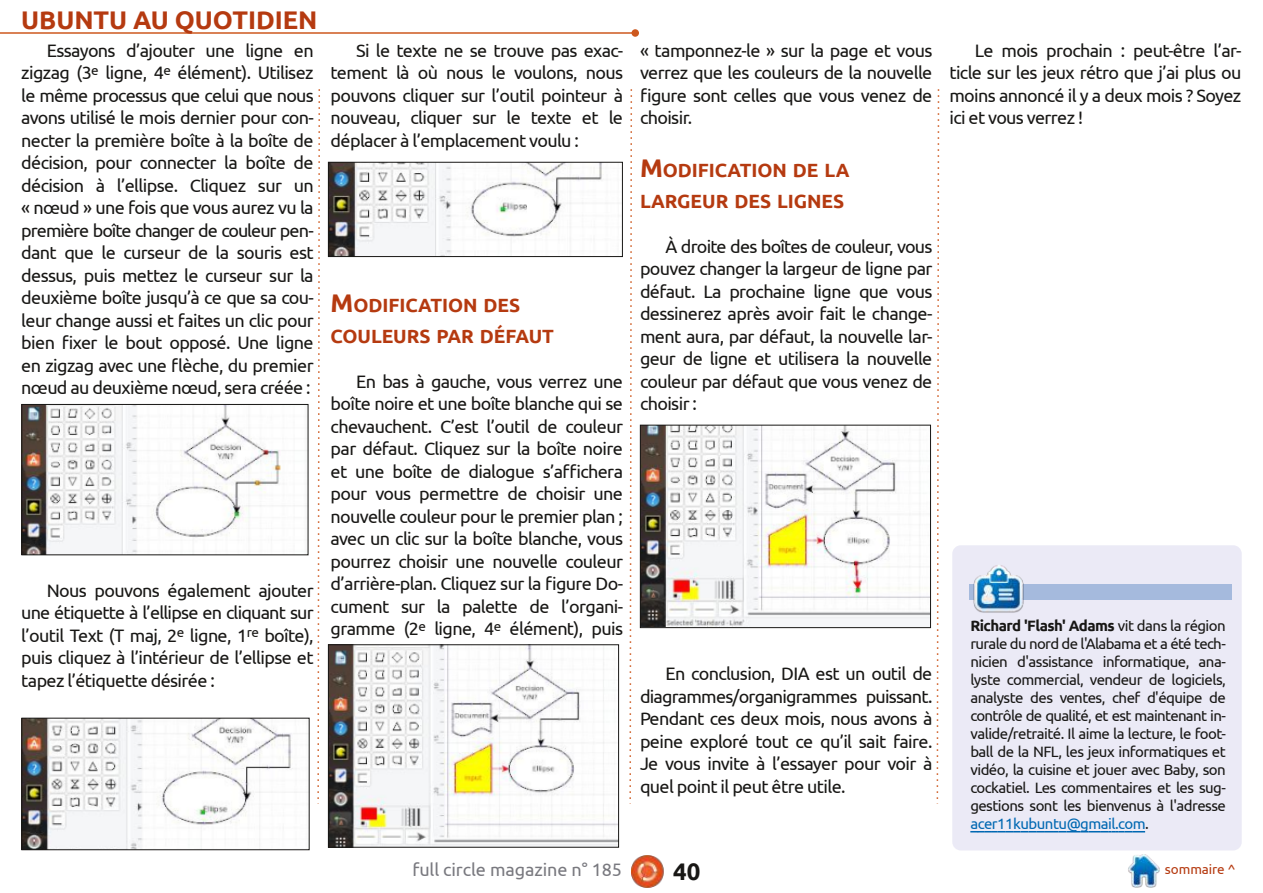
<style>
.page{position:relative;width:1263px;height:893px;background:#fff}
.page>*{position:absolute;margin:0;border:0;box-sizing:border-box;transform-origin:0 0}
.t1{font:700 25.5px "Ubuntu";color:#b53a10}
.t2{font:700 24px "Ubuntu";color:#181715}
.t3{font:700 19.2px/30.6px "Ubuntu";color:#b53a10}
.t4{font:18px/22.5px "Ubuntu";letter-spacing:-.035em;color:#181715;text-align:justify}
.t5{font:18px "Ubuntu";letter-spacing:-.005em;color:#79797f}
.t6{font:15px/18px "Ubuntu";letter-spacing:-.035em;color:#181715;text-align:justify}
.t7{font:13.5px "Ubuntu";letter-spacing:-.005em;color:#b53a10}
.s1{font-size:25.5px}
.s2{font-weight:700}
.s3{color:#0068b2}
</style>
<div class="page">
<img style="left:631px;top:855px;width:33px;height:33px">
<img style="left:1128px;top:855px;width:32px;height:32px">
<hr style="left:0;top:32px;width:635px;height:2px;background:#cd581e">
<div style="left:631px;top:29px;width:8px;height:8px;background:#cd581e;border-radius:50%"></div>
<svg style="left:629px;top:89px;width:4px;height:715px"></svg>
<svg style="left:317px;top:89px;width:3px;height:715px"></svg>
<svg style="left:936px;top:89px;width:4px;height:715px"></svg>
<div style="left:952px;top:545px;width:290px;height:305px;background:#ebeaf6;border-radius:9px"></div>
<svg style="left:970px;top:831px;width:175px;height:1px"></svg>
<div style="left:969px;top:585px;width:262px;height:15px;background:#a5badd"></div>
<img style="left:973px;top:565px;width:51px;height:48px">
<img style="left:24px;top:406px;width:282px;height:147px">
<div style="left:22px;top:404px;width:286px;height:151px;border:1px solid #181715"></div>
<img style="left:24px;top:720px;width:283px;height:128px">
<div style="left:22px;top:718px;width:287px;height:132px;border:1px solid #181715"></div>
<img style="left:330px;top:164px;width:289px;height:91px">
<div style="left:328px;top:162px;width:294px;height:95px;border:1px solid #181715"></div>
<img style="left:330px;top:647px;width:287px;height:198px">
<div style="left:328px;top:645px;width:291px;height:202px;border:1px solid #181715"></div>
<img style="left:642px;top:427px;width:286px;height:199px">
<div style="left:640px;top:425px;width:290px;height:203px;border:1px solid #181715"></div>
<h1 class="t1" style="left:21px;top:6px;width:298px">UBUNTU AU QUOTIDIEN</h1>
<p class="t4" style="left:21px;top:39px;width:294px;text-indent:26px">Essayons d’ajouter une ligne en zigzag (3<sup>e</sup> ligne, 4<sup>e</sup> élément). Utilisez le même processus que celui que nous avons utilisé le mois dernier pour con&shy;necter la première boîte à la boîte de décision, pour connecter la boîte de décision à l’ellipse. Cliquez sur un « nœud » une fois que vous aurez vu la première boîte changer de couleur pen&shy;dant que le curseur de la souris est dessus, puis mettez le curseur sur la deuxième boîte jusqu’à ce que sa cou&shy;leur change aussi et faites un clic pour bien fixer le bout opposé. Une ligne en zigzag avec une flèche, du premier nœud au deuxième nœud, sera créée :</p>
<p class="t4" style="left:21px;top:579px;width:294px;text-indent:26px">Nous pouvons également ajouter une étiquette à l’ellipse en cliquant sur l’outil Text (T maj, 2<sup>e</sup> ligne, 1<sup>re</sup> boîte), puis cliquez à l’intérieur de l’ellipse et tapez l’étiquette désirée :</p>
<p class="t4" style="left:331px;top:39px;width:294px;text-indent:26px">Si le texte ne se trouve pas exac&shy;tement là où nous le voulons, nous pouvons cliquer sur l’outil pointeur à nouveau, cliquer sur le texte et le déplacer à l’emplacement voulu :</p>
<p class="t3" style="left:331px;top:290px;width:225px"><span class="s1">M</span>ODIFICATION DES<br>COULEURS PAR DÉFAUT</p>
<p class="t4" style="left:331px;top:370px;width:294px;text-indent:26px">En bas à gauche, vous verrez une boîte noire et une boîte blanche qui se chevauchent. C’est l’outil de couleur par défaut. Cliquez sur la boîte noire et une boîte de dialogue s’affichera pour vous permettre de choisir une nouvelle couleur pour le premier plan ; avec un clic sur la boîte blanche, vous pourrez choisir une nouvelle couleur d’arrière-plan. Cliquez sur la figure Do&shy;cument sur la palette de l’organi&shy;gramme (2<sup>e</sup> ligne, 4<sup>e</sup> élément), puis</p>
<p class="t4" style="left:640px;top:39px;width:294px">« tamponnez-le » sur la page et vous verrez que les couleurs de la nouvelle figure sont celles que vous venez de choisir.</p>
<p class="t3" style="left:640px;top:155px;width:211px"><span class="s1">M</span>ODIFICATION DE LA<br>LARGEUR DES LIGNES</p>
<p class="t4" style="left:640px;top:235px;width:294px;text-indent:26px">À droite des boîtes de couleur, vous pouvez changer la largeur de ligne par défaut. La prochaine ligne que vous dessinerez après avoir fait le change&shy;ment aura, par défaut, la nouvelle lar&shy;geur de ligne et utilisera la nouvelle couleur par défaut que vous venez de choisir :</p>
<p class="t4" style="left:640px;top:662px;width:294px;text-indent:26px">En conclusion, DIA est un outil de diagrammes/organigrammes puissant.<br>Pendant ces deux mois, nous avons à peine exploré tout ce qu’il sait faire.<br>Je vous invite à l’essayer pour voir à quel point il peut être utile.</p>
<p class="t4" style="left:949px;top:39px;width:294px;text-indent:26px">Le mois prochain : peut-être l’ar&shy;ticle sur les jeux rétro que j’ai plus ou moins annoncé il y a deux mois ? Soyez ici et vous verrez !</p>
<p class="t6" style="left:970px;top:617px;width:257px"><span class="s2">Richard 'Flash' Adams</span> vit dans la région rurale du nord de l'Alabama et a été tech&shy;nicien d'assistance informatique, ana&shy;lyste commercial, vendeur de logiciels, analyste des ventes, chef d'équipe de contrôle de qualité, et est maintenant in&shy;valide/retraité. Il aime la lecture, le foot&shy;ball de la NFL, les jeux informatiques et vidéo, la cuisine et jouer avec Baby, son cockatiel. Les commentaires et les sug&shy;gestions sont les bienvenus à l'adresse <span class="s3">acer11kubuntu@gmail.com</span>.</p>
<p class="t5" style="left:412px;top:859px;width:211px">full circle magazine n° 185</p>
<h2 class="t2" style="left:673px;top:857px;width:29px">40</h2>
<p class="t7" style="left:1165px;top:861px;width:72px">sommaire ^</p>
</div>
